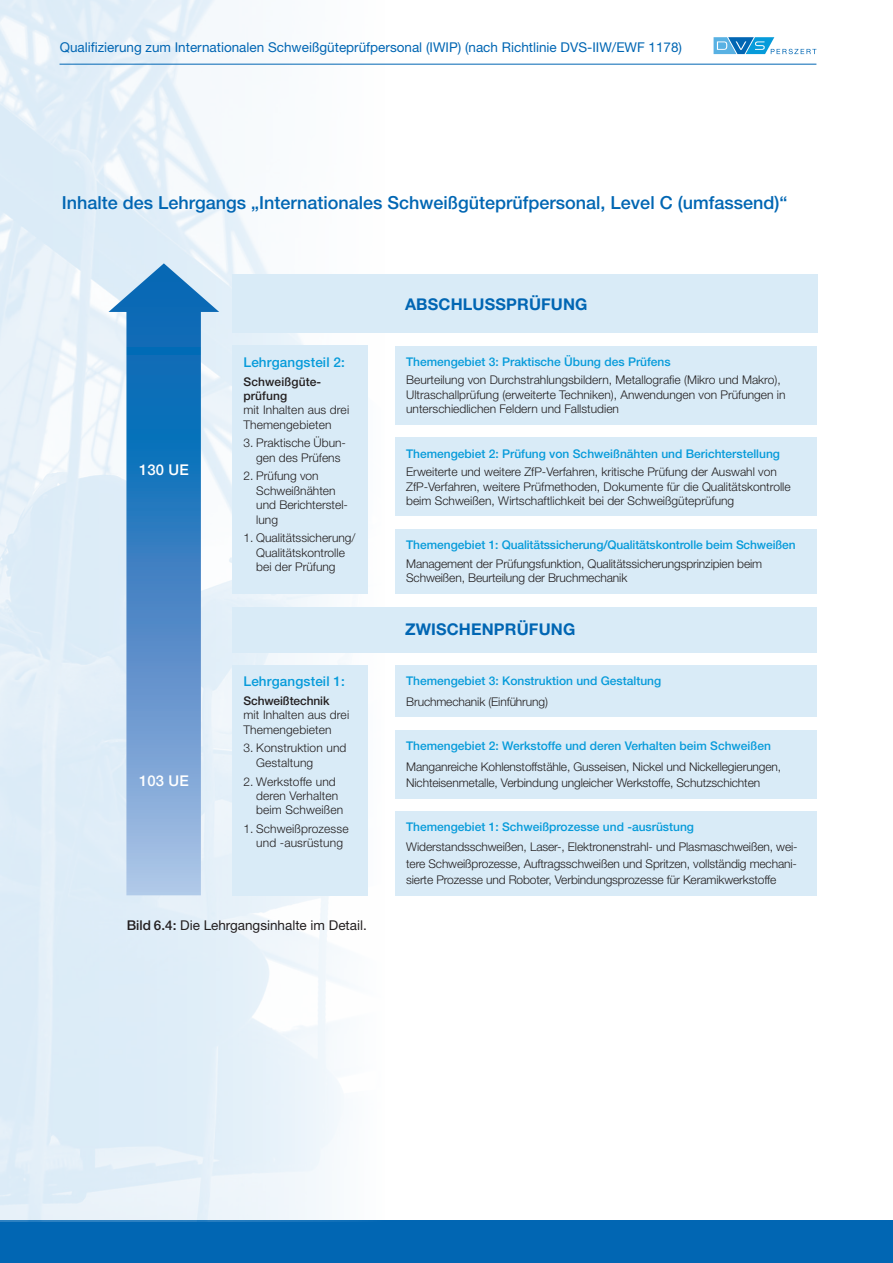
<style>
.page{position:relative;width:893px;height:1263px;background:#fff}
.page>*{position:absolute;margin:0;border:0;box-sizing:border-box;transform-origin:0 0}
.t1{font:500 18px "Helvetica Neue LT Std";color:#0166b3}
.t2{font:700 16.2px "Helvetica Neue LT Std";letter-spacing:.01em;color:#0166b3}
.t3{font:500 14.85px "Helvetica Neue LT Std";letter-spacing:.01em;color:#fff}
.t4{font:13.5px "Helvetica Neue LT Std";color:#0166b3}
.t5{font:13.5px "Helvetica Neue LT Std";color:#231f20}
.t6{font:500 13.5px "Helvetica Neue LT Std";letter-spacing:.01em;color:#069bda}
.t7{font:300 12px/14.4px "Helvetica Neue LT Std";color:#231f20}
.t8{font:500 12px "Helvetica Neue LT Std";color:#069bda}
.t9{font:500 12px/14.4px "Helvetica Neue LT Std";letter-spacing:.01em;color:#231f20}
.t10{font:500 12px "Helvetica Neue LT Std";letter-spacing:-.01em;color:#231f20}
.s1{font-weight:500}
</style>
<div class="page">
<div style="left:0;top:1220px;width:893px;height:43px;background:#0166b3"></div>
<svg style="left:714px;top:37px;width:102px;height:17px"></svg>
<img style="left:0;top:0;width:384px;height:1221px">
<svg style="left:109px;top:263px;width:110px;height:632px;background:#7dacd8"></svg>
<hr style="left:60px;top:64px;width:756px;height:1px;background:#0166b3">
<div style="left:232px;top:607px;width:584px;height:45px;background:#d9ebf7"></div>
<div style="left:232px;top:275px;width:585px;height:58px;background:#d9ebf7"></div>
<div style="left:232px;top:346px;width:136px;height:248px;background:#d9ebf7"></div>
<div style="left:395px;top:346px;width:421px;height:79px;background:#d9ebf7"></div>
<div style="left:395px;top:437px;width:421px;height:79px;background:#d9ebf7"></div>
<div style="left:395px;top:529px;width:421px;height:65px;background:#d9ebf7"></div>
<div style="left:232px;top:665px;width:136px;height:230px;background:#d9ebf7"></div>
<div style="left:395px;top:665px;width:421px;height:52px;background:#d9ebf7"></div>
<div style="left:395px;top:811px;width:421px;height:84px;background:#d9ebf7"></div>
<div style="left:395px;top:730px;width:421px;height:68px;background:#d9ebf7"></div>
<p class="t4" style="left:60px;top:39px;width:624px">Qualifizierung zum Internationalen Schweißgüteprüfpersonal (IWIP) (nach Richtlinie DVS-IIW/EWF 1178)</p>
<h1 class="t1" style="left:62px;top:192px;width:727px">Inhalte des Lehrgangs „Internationales Schweißgüteprüfpersonal, Level C (umfassend)“</h1>
<p class="t3" style="left:139px;top:461px;width:51px">130 UE</p>
<p class="t3" style="left:139px;top:771px;width:51px">103 UE</p>
<p class="t6" style="left:243px;top:354px;width:103px">Lehrgangsteil 2:</p>
<p class="t9" style="left:243px;top:374px;width:79px">Schweißgüte&shy;prüfung</p>
<p class="t7" style="left:243px;top:403px;width:107px">mit Inhalten aus drei<br>Themengebieten</p>
<p class="t7" style="left:256px;top:436px;width:91px;text-indent:-13px">3. Praktische Übun&shy;gen des Prüfens</p>
<p class="t7" style="left:256px;top:469px;width:93px;text-indent:-13px">2. Prüfung von<br>Schweißnähten und Berichterstel&shy;lung</p>
<p class="t7" style="left:256px;top:530px;width:101px;text-indent:-13px">1. Qualitätssicherung/<br>Qualitätskontrolle bei der Prüfung</p>
<p class="t6" style="left:243px;top:673px;width:103px">Lehrgangsteil 1:</p>
<p class="t10" style="left:243px;top:694px;width:88px">Schweißtechnik</p>
<p class="t7" style="left:243px;top:708px;width:107px">mit Inhalten aus drei<br>Themengebieten</p>
<p class="t7" style="left:256px;top:741px;width:92px;text-indent:-13px">3. Konstruktion und<br>Gestaltung</p>
<p class="t7" style="left:256px;top:774px;width:88px;text-indent:-13px">2. Werkstoffe und deren Verhalten beim Schweißen</p>
<p class="t7" style="left:243px;top:821px;width:107px;text-align:center">1. Schweißprozesse und -ausrüstung</p>
<p class="t5" style="left:127px;top:917px;width:242px"><span class="s1">Bild 6.4:</span> Die Lehrgangsinhalte im Detail.</p>
<h2 class="t2" style="left:405px;top:294px;width:184px">ABSCHLUSSPRÜFUNG</h2>
<p class="t8" style="left:406px;top:354px;width:266px">Themengebiet 3: Praktische Übung des Prüfens</p>
<p class="t7" style="left:406px;top:373px;width:381px">Beurteilung von Durchstrahlungsbildern, Metallografie (Mikro und Makro),<br>Ultraschallprüfung (erweiterte Techniken), Anwendungen von Prüfungen in unterschiedlichen Feldern und Fallstudien</p>
<p class="t8" style="left:406px;top:446px;width:375px">Themengebiet 2: Prüfung von Schweißnähten und Berichterstellung</p>
<p class="t7" style="left:406px;top:464px;width:386px">Erweiterte und weitere ZfP-Verfahren, kritische Prüfung der Auswahl von<br>ZfP-Verfahren, weitere Prüfmethoden, Dokumente für die Qualitätskontrolle beim Schweißen, Wirtschaftlichkeit bei der Schweißgüteprüfung</p>
<p class="t8" style="left:406px;top:538px;width:391px">Themengebiet 1: Qualitätssicherung/Qualitätskontrolle beim Schweißen</p>
<p class="t7" style="left:406px;top:556px;width:358px">Management der Prüfungsfunktion, Qualitätssicherungsprinzipien beim<br>Schweißen, Beurteilung der Bruchmechanik</p>
<h2 class="t2" style="left:405px;top:619px;width:172px">ZWISCHENPRÜFUNG</h2>
<p class="t8" style="left:406px;top:674px;width:257px">Themengebiet 3: Konstruktion und Gestaltung</p>
<p class="t7" style="left:406px;top:694px;width:143px">Bruchmechanik (Einführung)</p>
<p class="t8" style="left:406px;top:739px;width:366px">Themengebiet 2: Werkstoffe und deren Verhalten beim Schweißen</p>
<p class="t7" style="left:406px;top:758px;width:377px;line-height:16.2px">Manganreiche Kohlenstoffstähle, Gusseisen, Nickel und Nickellegierungen,<br>Nichteisenmetalle, Verbindung ungleicher Werkstoffe, Schutzschichten</p>
<p class="t8" style="left:406px;top:819px;width:289px">Themengebiet 1: Schweißprozesse und -ausrüstung</p>
<p class="t7" style="left:406px;top:839px;width:393px;line-height:16.2px;text-align:justify">Widerstandsschweißen, Laser-, Elektronenstrahl- und Plasmaschweißen, wei&shy;tere Schweißprozesse, Auftragsschweißen und Spritzen, vollständig mechani&shy;sierte Prozesse und Roboter, Verbindungsprozesse für Keramikwerkstoffe</p>
</div>
